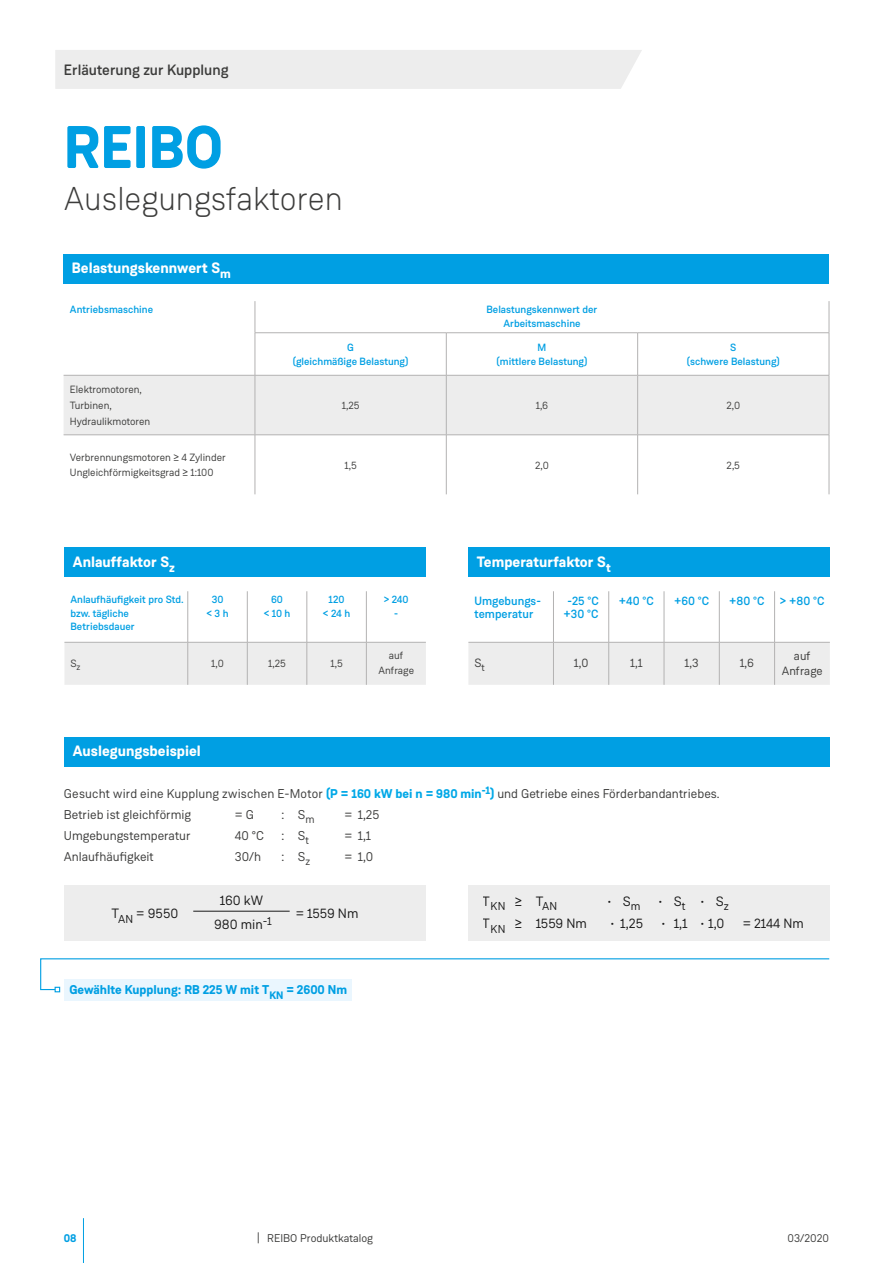
<style>
.page{position:relative;width:893px;height:1263px;background:#fff}
.page>*{position:absolute;margin:0;border:0;box-sizing:border-box;transform-origin:0 0}
.t1{font:700 60px "Weissenhof Grotesk";color:#009fe3}
.t2{font:300 33px "Weissenhof Grotesk";color:#3c3c3b}
.t3{font:700 15px "Weissenhof Grotesk";color:#fff}
.t4{font:500 15px "Weissenhof Grotesk";color:#3c3c3b}
.t5{font:13.5px "Weissenhof Grotesk";color:#000}
.t6{font:12.75px/21px "Weissenhof Grotesk";color:#3c3c3b}
.t7{font:700 12.75px "Weissenhof Grotesk";color:#009fe3}
.t8{font:500 12px/13.5px "Weissenhof Grotesk";color:#009fe3}
.t9{font:12px/15px "Weissenhof Grotesk";color:#3c3c3b;text-align:center}
.t10{font:11.55px "Weissenhof Grotesk";color:#000}
.t11{font:11.25px "Weissenhof Grotesk";color:#3c3c3b}
.t12{font:700 11.25px "Weissenhof Grotesk";color:#009fe3}
.t13{font:500 10.5px/13.5px "Weissenhof Grotesk";color:#009fe3;text-align:center}
.t14{font:10.5px/15.8px "Weissenhof Grotesk";color:#3c3c3b}
.s1{font-weight:700;color:#00a8e7}
</style>
<div class="page">
<hr style="left:83px;top:1218px;width:1px;height:45px;background:#009fe3">
<div style="left:55px;top:50px;width:587px;height:39px;background:#ededed"></div>
<div style="left:64px;top:885px;width:362px;height:56px;background:#ededed"></div>
<div style="left:468px;top:886px;width:361px;height:55px;background:#ededed"></div>
<hr style="left:193px;top:911px;width:97px;height:1px;background:#000">
<div style="left:64px;top:979px;width:288px;height:21px;background:#eaf6fe"></div>
<svg style="left:40px;top:958px;width:790px;height:34px"></svg>
<div style="left:468px;top:643px;width:362px;height:42px;background:#ededed"></div>
<hr style="left:553px;top:591px;width:1px;height:51px;background:#b3b2b2">
<hr style="left:608px;top:591px;width:1px;height:51px;background:#b3b2b2">
<hr style="left:664px;top:591px;width:1px;height:51px;background:#b3b2b2">
<hr style="left:719px;top:591px;width:1px;height:51px;background:#b3b2b2">
<hr style="left:774px;top:591px;width:1px;height:51px;background:#b3b2b2">
<hr style="left:468px;top:642px;width:85px;height:1px;background:#b3b2b2">
<hr style="left:553px;top:642px;width:56px;height:1px;background:#b3b2b2">
<hr style="left:553px;top:642px;width:1px;height:43px;background:#b3b2b2">
<hr style="left:609px;top:642px;width:55px;height:1px;background:#b3b2b2">
<hr style="left:608px;top:642px;width:1px;height:43px;background:#b3b2b2">
<hr style="left:664px;top:642px;width:55px;height:1px;background:#b3b2b2">
<hr style="left:664px;top:642px;width:1px;height:43px;background:#b3b2b2">
<hr style="left:719px;top:642px;width:56px;height:1px;background:#b3b2b2">
<hr style="left:719px;top:642px;width:1px;height:43px;background:#b3b2b2">
<hr style="left:775px;top:642px;width:55px;height:1px;background:#b3b2b2">
<hr style="left:774px;top:642px;width:1px;height:43px;background:#b3b2b2">
<div style="left:65px;top:643px;width:361px;height:42px;background:#ededed"></div>
<hr style="left:188px;top:591px;width:1px;height:51px;background:#b3b2b2">
<hr style="left:247px;top:591px;width:1px;height:51px;background:#b3b2b2">
<hr style="left:307px;top:591px;width:1px;height:51px;background:#b3b2b2">
<hr style="left:366px;top:591px;width:1px;height:51px;background:#b3b2b2">
<hr style="left:64px;top:642px;width:124px;height:1px;background:#b3b2b2">
<hr style="left:188px;top:642px;width:59px;height:1px;background:#b3b2b2">
<hr style="left:188px;top:642px;width:1px;height:43px;background:#b3b2b2">
<hr style="left:247px;top:642px;width:60px;height:1px;background:#b3b2b2">
<hr style="left:247px;top:642px;width:1px;height:43px;background:#b3b2b2">
<hr style="left:307px;top:642px;width:59px;height:1px;background:#b3b2b2">
<hr style="left:307px;top:642px;width:1px;height:43px;background:#b3b2b2">
<hr style="left:366px;top:642px;width:60px;height:1px;background:#b3b2b2">
<hr style="left:366px;top:642px;width:1px;height:43px;background:#b3b2b2">
<div style="left:64px;top:547px;width:362px;height:29px;background:#009fe3"></div>
<div style="left:468px;top:547px;width:362px;height:30px;background:#009fe3"></div>
<div style="left:64px;top:376px;width:765px;height:59px;background:#ededed"></div>
<hr style="left:255px;top:301px;width:1px;height:32px;background:#b3b2b2">
<hr style="left:829px;top:301px;width:1px;height:32px;background:#b3b2b2">
<hr style="left:255px;top:332px;width:191px;height:1px;background:#b3b2b2">
<hr style="left:255px;top:333px;width:1px;height:42px;background:#b3b2b2">
<hr style="left:446px;top:332px;width:192px;height:1px;background:#b3b2b2">
<hr style="left:446px;top:333px;width:1px;height:42px;background:#b3b2b2">
<hr style="left:638px;top:332px;width:191px;height:1px;background:#b3b2b2">
<hr style="left:637px;top:333px;width:1px;height:42px;background:#b3b2b2">
<hr style="left:829px;top:333px;width:1px;height:42px;background:#b3b2b2">
<hr style="left:64px;top:375px;width:191px;height:1px;background:#b3b2b2">
<hr style="left:255px;top:375px;width:191px;height:1px;background:#b3b2b2">
<hr style="left:255px;top:375px;width:1px;height:60px;background:#b3b2b2">
<hr style="left:446px;top:375px;width:192px;height:1px;background:#b3b2b2">
<hr style="left:446px;top:375px;width:1px;height:60px;background:#b3b2b2">
<hr style="left:638px;top:375px;width:191px;height:1px;background:#b3b2b2">
<hr style="left:637px;top:375px;width:1px;height:60px;background:#b3b2b2">
<hr style="left:829px;top:375px;width:1px;height:60px;background:#b3b2b2">
<hr style="left:64px;top:435px;width:191px;height:1px;background:#b3b2b2">
<hr style="left:255px;top:435px;width:191px;height:1px;background:#b3b2b2">
<hr style="left:255px;top:435px;width:1px;height:59px;background:#b3b2b2">
<hr style="left:446px;top:435px;width:192px;height:1px;background:#b3b2b2">
<hr style="left:446px;top:435px;width:1px;height:59px;background:#b3b2b2">
<hr style="left:638px;top:435px;width:191px;height:1px;background:#b3b2b2">
<hr style="left:637px;top:435px;width:1px;height:59px;background:#b3b2b2">
<hr style="left:829px;top:435px;width:1px;height:59px;background:#b3b2b2">
<div style="left:64px;top:737px;width:766px;height:30px;background:#009fe3"></div>
<div style="left:63px;top:254px;width:766px;height:30px;background:#009fe3"></div>
<h3 class="t4" style="left:64px;top:61px;width:166px">Erläuterung zur Kupplung</h3>
<h1 class="t1" style="left:64px;top:109px;width:161px">REIBO</h1>
<h2 class="t2" style="left:64px;top:179px;width:281px">Auslegungsfaktoren</h2>
<h3 class="t3" style="left:72px;top:258px;width:161px">Belastungskennwert S<sub>m</sub></h3>
<p class="t13" style="left:70px;top:303px;width:85px">Antriebsmaschine</p>
<p class="t13" style="left:486px;top:303px;width:113px">Belastungskennwert der<br>Arbeitsmaschine</p>
<p class="t13" style="left:293px;top:341px;width:117px">G<br>(gleichmäßige Belastung)</p>
<p class="t13" style="left:497px;top:341px;width:92px">M<br>(mittlere Belastung)</p>
<p class="t13" style="left:687px;top:341px;width:95px">S<br>(schwere Belastung)</p>
<p class="t14" style="left:70px;top:382px;width:82px">Elektromotoren,<br>Turbinen,<br>Hydraulikmotoren</p>
<p class="t14" style="left:342px;top:397px;width:19px">1,25</p>
<p class="t14" style="left:536px;top:397px;width:14px">1,6</p>
<p class="t14" style="left:726px;top:397px;width:15px">2,0</p>
<p class="t14" style="left:70px;top:449px;width:157px">Verbrennungsmotoren ≥ 4 Zylinder<br>Ungleichförmigkeitsgrad ≥ 1:100</p>
<p class="t14" style="left:344px;top:457px;width:14px">1,5</p>
<p class="t14" style="left:535px;top:457px;width:15px">2,0</p>
<p class="t14" style="left:727px;top:457px;width:15px">2,5</p>
<h3 class="t3" style="left:73px;top:552px;width:103px">Anlauffaktor S<sub>z</sub></h3>
<h3 class="t3" style="left:477px;top:552px;width:135px">Temperaturfaktor S<sub>t</sub></h3>
<p class="t13" style="left:70px;top:593px;width:115px;text-align:left">Anlaufhäufigkeit pro Std. bzw. tägliche<br>Betriebsdauer</p>
<p class="t13" style="left:207px;top:593px;width:24px">30<br>&lt; 3 h</p>
<p class="t13" style="left:264px;top:593px;width:28px">60<br>&lt; 10 h</p>
<p class="t13" style="left:323px;top:593px;width:29px">120<br>&lt; 24 h</p>
<p class="t13" style="left:384px;top:593px;width:26px">&gt; 240 -</p>
<p class="t14" style="left:70px;top:655px;width:12px">S<sub>z</sub></p>
<p class="t14" style="left:211px;top:655px;width:14px">1,0</p>
<p class="t14" style="left:268px;top:655px;width:19px">1,25</p>
<p class="t14" style="left:330px;top:655px;width:14px">1,5</p>
<p class="t14" style="left:378px;top:648px;width:37px;line-height:15px;text-align:center">auf<br>Anfrage</p>
<h3 class="t3" style="left:73px;top:741px;width:129px">Auslegungsbeispiel</h3>
<p class="t8" style="left:474px;top:594px;width:68px">Umgebungs&shy;temperatur</p>
<p class="t8" style="left:564px;top:594px;width:37px;text-align:center">-25 °C +30 °C</p>
<p class="t8" style="left:619px;top:594px;width:37px">+40 °C</p>
<p class="t8" style="left:674px;top:594px;width:37px">+60 °C</p>
<p class="t8" style="left:729px;top:594px;width:37px">+80 °C</p>
<p class="t8" style="left:780px;top:594px;width:46px">&gt; +80 °C</p>
<p class="t9" style="left:474px;top:655px;width:12px">S<sub>t</sub></p>
<p class="t9" style="left:574px;top:655px;width:16px">1,0</p>
<p class="t9" style="left:630px;top:655px;width:14px">1,1</p>
<p class="t9" style="left:685px;top:655px;width:16px">1,3</p>
<p class="t9" style="left:740px;top:655px;width:16px">1,6</p>
<p class="t9" style="left:782px;top:648px;width:42px">auf<br>Anfrage</p>
<p class="t6" style="left:64px;top:783px;width:657px">Gesucht wird eine Kupplung zwischen E-Motor <span class="s1">(P = 160 kW bei n = 980 min</span><sup>-1</sup><span class="s1">)</span> und Getriebe eines Förderbandantriebes.<br>Betrieb ist gleichförmig</p>
<p class="t6" style="left:235px;top:804px;width:21px">= G</p>
<p class="t6" style="left:281px;top:804px;width:35px">: S<sub>m</sub></p>
<p class="t6" style="left:344px;top:804px;width:37px">= 1,25</p>
<p class="t6" style="left:64px;top:825px;width:128px">Umgebungstemperatur</p>
<p class="t6" style="left:235px;top:825px;width:31px">40 °C</p>
<p class="t6" style="left:281px;top:825px;width:29px">: S<sub>t</sub></p>
<p class="t6" style="left:344px;top:825px;width:28px">= 1,1</p>
<p class="t6" style="left:64px;top:846px;width:92px">Anlaufhäufigkeit</p>
<p class="t6" style="left:235px;top:846px;width:28px">30/h</p>
<p class="t6" style="left:281px;top:846px;width:30px">: S<sub>z</sub></p>
<p class="t6" style="left:344px;top:846px;width:30px">= 1,0</p>
<p class="t5" style="left:112px;top:905px;width:68px">T<sub>AN</sub> = 9550</p>
<p class="t5" style="left:220px;top:892px;width:45px">160 kW</p>
<p class="t5" style="left:214px;top:916px;width:59px">980 min<sup>-1</sup></p>
<p class="t5" style="left:296px;top:905px;width:64px">= 1559 Nm</p>
<p class="t7" style="left:70px;top:982px;width:279px">Gewählte Kupplung: RB 225 W mit T<sub>KN</sub> = 2600 Nm</p>
<p class="t10" style="left:483px;top:899px;width:76px"><sup>T</sup>KN <sup>≥</sup> <sup>T</sup>AN</p>
<p class="t5" style="left:608px;top:893px;width:34px">• S<sub>m</sub></p>
<p class="t5" style="left:659px;top:893px;width:71px">•S<sub>t</sub> •S<sub>z</sub></p>
<p class="t5" style="left:483px;top:915px;width:106px">T<sub>KN</sub> ≥ 1559 Nm</p>
<p class="t5" style="left:611px;top:915px;width:34px">• 1,25</p>
<p class="t5" style="left:662px;top:915px;width:64px">• 1,1 • 1,0</p>
<p class="t5" style="left:743px;top:915px;width:63px">= 2144 Nm</p>
<p class="t12" style="left:64px;top:1231px;width:14px">08</p>
<p class="t11" style="left:267px;top:1231px;width:107px">REIBO Produktkatalog</p>
<p class="t11" style="left:788px;top:1231px;width:43px">03/2020</p>
</div>
